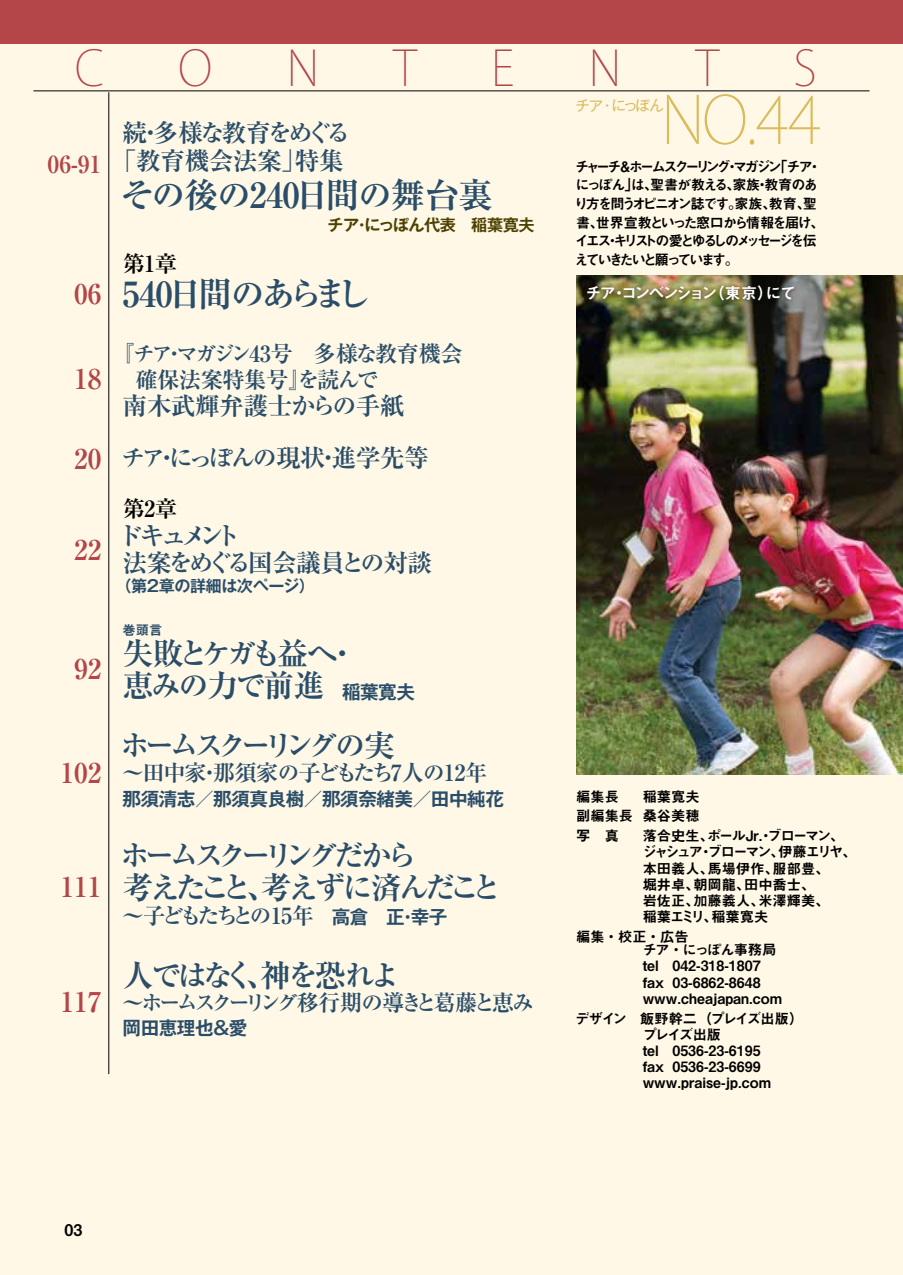
<style>
.page{position:relative;width:903px;height:1275px;background:#fff}
.page>*{position:absolute;margin:0;border:0;box-sizing:border-box;transform-origin:0 0}
.t1{font:200 64.92px "Koz Go Std";color:#dbba5a;scale:.95 1}
.t2{font:200 48.3px "Koz Go Std";color:#b44548;scale:.95 1}
.t3{font:700 34.65px "Ryumin Pro";letter-spacing:-.025em;color:#2a4d69}
.t4{font:30.97px/32.2px "Ryumin Std Bold KS";letter-spacing:-.21em;color:#2a4d69}
.t5{font:30.97px "Ryumin Std Bold KS";letter-spacing:-.235em;color:#2a4d69}
.t6{font:700 30.97px "Ryumin Pro";color:#2a4d69}
.t7{font:700 27.3px "Ryumin Pro";color:#b44548}
.t8{font:27.3px "Ryumin Std Bold KS";letter-spacing:-.265em;color:#2a4d69}
.t9{font:700 24.85px "Ryumin Pro";letter-spacing:-.025em;color:#2a4d69}
.t10{font:24.85px "Ryumin Std Bold KS";letter-spacing:-.155em;color:#2a4d69}
.t11{font:700 23.62px "Ryumin Pro";color:#b44548}
.t12{font:700 22.4px/26.1px "Ryumin Pro";letter-spacing:-.025em;color:#2a4d69}
.t13{font:22.4px "Ryumin Std Bold KS";letter-spacing:-.225em;color:#2a4d69}
.t14{font:700 22.4px "Ryumin Pro";color:#000}
.t15{font:700 18.55px "Gothic MB101 Pro De";letter-spacing:-.025em;color:#2a4d69}
.t16{font:700 16.1px "Gothic MB101 Pro De";letter-spacing:-.025em;color:#4d4100}
.t17{font:700 16.1px "Gothic MB101 Pro De";letter-spacing:-.025em;color:#2a4d69}
.t18{font:16.1px "Midashi Go Pro MB31";letter-spacing:-.15em;color:#fff}
.t19{font:16.1px "Midashi Go Pro MB31";letter-spacing:-.12em;color:#fff}
.t20{font:16.1px "Midashi Go Pro MB31";color:#000}
.t21{font:14.53px "Gothic MB101 Pro";letter-spacing:-.12em;color:#dbba5a}
.t22{font:14.17px/16.1px "Midashi Go Pro MB31";letter-spacing:-.01em;color:#000}
.t23{font:14.17px/18.6px "Midashi Go Pro MB31";letter-spacing:-.08em;color:#000}
.t24{font:14.17px/18.6px "Midashi Go Pro MB31";letter-spacing:-.205em;color:#000}
.t25{font:14.17px/18.6px "Midashi Go Pro MB31";letter-spacing:-.125em;color:#000}
.t26{font:14.17px/18.6px "Midashi Go Pro MB31";letter-spacing:-.1em;color:#000}
.t27{font:14.17px/13.7px "Midashi Go Pro MB31";letter-spacing:-.035em;color:#000}
.t28{font:14.17px "Midashi Go Pro MB31";letter-spacing:-.06em;color:#000}
.t29{font:14.17px/18.6px "Midashi Go Pro MB31";letter-spacing:-.185em;color:#000}
.t30{font:14.17px "Midashi Go Pro MB31";letter-spacing:-.2em;color:#000}
.t31{font:14.17px "Midashi Go Pro MB31";letter-spacing:-.16em;color:#000}
.t32{font:13.3px "Midashi Go Pro MB31";color:#2a4d69}
.s1{font-size:25.72px}
.s2{font-family:"Ryumin Std Bold KS";font-weight:400}
.s3{font-family:"Ryumin Pro";font-weight:700}
</style>
<div class="page">
<div style="left:0;top:37px;width:903px;height:1238px;background:#fff8e6"></div>
<img style="left:576px;top:275px;width:327px;height:499px">
<hr style="left:108px;top:92px;width:1px;height:982px;background:#000">
<hr style="left:33px;top:90px;width:836px;height:1px;background:#000">
<div style="left:0;top:0;width:903px;height:44px;background:#b44548"></div>
<div style="left:582px;top:281px;width:217px;height:25px;background:#000;opacity:.75"></div>
<h2 class="t2" style="left:75px;top:40px;width:32px">C</h2>
<h2 class="t2" style="left:178px;top:40px;width:37px">O</h2>
<h2 class="t2" style="left:287px;top:40px;width:36px">N</h2>
<h2 class="t2" style="left:394px;top:40px;width:26px">T</h2>
<h2 class="t2" style="left:491px;top:40px;width:26px">E</h2>
<h2 class="t2" style="left:589px;top:40px;width:36px">N</h2>
<h2 class="t2" style="left:696px;top:40px;width:26px">T</h2>
<h2 class="t2" style="left:793px;top:40px;width:26px">S</h2>
<h3 class="t11" style="left:48px;top:145px;width:55px">06<span class="s1">-</span>91</h3>
<h3 class="t7" style="left:74px;top:272px;width:29px">06</h3>
<h3 class="t7" style="left:74px;top:357px;width:29px">18</h3>
<h3 class="t7" style="left:74px;top:437px;width:29px">20</h3>
<h3 class="t7" style="left:74px;top:528px;width:29px">22</h3>
<h3 class="t7" style="left:74px;top:647px;width:29px">92</h3>
<h3 class="t7" style="left:60px;top:752px;width:42px">102</h3>
<h3 class="t7" style="left:60px;top:865px;width:42px">111</h3>
<h3 class="t7" style="left:60px;top:980px;width:42px">117</h3>
<h3 class="t9" style="left:123px;top:113px;width:230px">続多様<span class="s2">な</span>教育<span class="s2">をめぐる</span></h3>
<h3 class="t9" style="left:138px;top:113px;width:26px">・</h3>
<h3 class="t9" style="left:112px;top:141px;width:196px">「教育機会法案」</h3>
<h3 class="t3" style="left:121px;top:168px;width:374px"><span class="s2">その</span>後<span class="s2">の</span>240日間<span class="s2">の</span>舞台裏</h3>
<p class="t16" style="left:327px;top:212px;width:209px">チアにっぽん代表　稲葉寛夫</p>
<h3 class="t9" style="left:295px;top:141px;width:50px">特集</h3>
<p class="t16" style="left:354px;top:212px;width:18px">・</p>
<h3 class="t14" style="left:123px;top:245px;width:56px">第章1</h3>
<h3 class="t3" style="left:123px;top:267px;width:249px">540日間<span class="s2">のあらまし</span></h3>
<h3 class="t12" style="left:112px;top:339px;width:352px">『<span class="s2">チアマガジン</span>43号　多様<span class="s2">な</span>教育機会</h3>
<h3 class="t12" style="left:135px;top:339px;width:245px;text-indent:28px">・<br>確保法案特集号<span class="s2">を</span>読<span class="s2">んで</span></h3>
<h3 class="t12" style="left:289px;top:365px;width:24px">』</h3>
<h3 class="t9" style="left:123px;top:386px;width:284px">南木武輝弁護士<span class="s2">からの</span>手紙</h3>
<h3 class="t10" style="left:121px;top:440px;width:309px">チアにっぽんの<span class="s3">現状進学先等</span></h3>
<h3 class="t9" style="left:155px;top:438px;width:26px">・</h3>
<h3 class="t14" style="left:123px;top:491px;width:56px">第章2</h3>
<h3 class="t8" style="left:117px;top:517px;width:126px">ドキュメント</h3>
<h3 class="t9" style="left:123px;top:542px;width:311px">法案<span class="s2">をめぐる</span>国会議員<span class="s2">との</span>対談</h3>
<p class="t17" style="left:115px;top:573px;width:201px">（第2章の詳細は次ページ(</p>
<p class="t32" style="left:123px;top:619px;width:41px">巻頭言</p>
<h3 class="t6" style="left:327px;top:629px;width:33px">・</h3>
<h3 class="t9" style="left:316px;top:438px;width:26px">・</h3>
<h3 class="t4" style="left:123px;top:634px;width:217px"><span class="s3">失敗</span>とケガも<span class="s3">益</span>へ</h3>
<h3 class="t15" style="left:324px;top:676px;width:93px">　稲葉寛夫</h3>
<h3 class="t6" style="left:123px;top:661px;width:204px">恵<span class="s2">みの</span>力<span class="s2">で</span>前進</h3>
<h3 class="t5" style="left:120px;top:723px;width:277px">ホームスクーリングの<span class="s3">実</span></h3>
<h3 class="t12" style="left:122px;top:758px;width:367px">～田中家那須家<span class="s2">の</span>子<span class="s2">どもたち</span>7人<span class="s2">の</span>12年</h3>
<h3 class="t12" style="left:199px;top:758px;width:24px">・</h3>
<h3 class="t15" style="left:123px;top:784px;width:383px">那須清志／那須真良樹／那須奈緒美／田中純花</h3>
<h3 class="t4" style="left:120px;top:836px;width:384px">ホームスクーリングだから<br><span class="s3">考</span>えたこと<span class="s3">考</span>えずに<span class="s3">済</span>んだこと</h3>
<h3 class="t6" style="left:246px;top:863px;width:33px">、</h3>
<h3 class="t13" style="left:122px;top:899px;width:194px"><span class="s3">～子</span>どもたちとの<span class="s3">15年</span></h3>
<h3 class="t15" style="left:314px;top:902px;width:135px">　高倉　正幸子</h3>
<h3 class="t15" style="left:398px;top:902px;width:20px">・</h3>
<h3 class="t4" style="left:123px;top:956px;width:280px"><span class="s3">人</span>ではなく<span class="s3">神</span>を<span class="s3">恐</span>れよ</h3>
<h3 class="t6" style="left:246px;top:950px;width:33px">、</h3>
<h3 class="t13" style="left:122px;top:987px;width:414px"><span class="s3">～</span>ホームスクーリング<span class="s3">移行期</span>の<span class="s3">導</span>きと<span class="s3">葛藤</span>と<span class="s3">恵</span>み</h3>
<h3 class="t15" style="left:123px;top:1013px;width:127px">岡田恵理也＆愛</h3>
<p class="t21" style="left:576px;top:93px;width:29px">チア</p>
<h1 class="t1" style="left:661px;top:81px;width:170px">NO.44</h1>
<p class="t21" style="left:611px;top:93px;width:54px">にっぽん</p>
<p class="t21" style="left:600px;top:93px;width:16px">・</p>
<p class="t22" style="left:773px;top:157px;width:41px">「チア</p>
<p class="t30" style="left:629px;top:155px;width:155px">ホームスクーリングマガジン</p>
<p class="t23" style="left:575px;top:155px;width:244px">チャーチ<br>にっぽんは」 聖書が教える家族教育のあ</p>
<p class="t22" style="left:618px;top:157px;width:16px">＆</p>
<p class="t22" style="left:725px;top:157px;width:16px">・</p>
<p class="t22" style="left:807px;top:157px;width:16px">・</p>
<p class="t22" style="left:755px;top:175px;width:16px">・</p>
<p class="t25" style="left:574px;top:174px;width:244px;text-indent:70px">、<br>り方を問うオピニオン誌です家族教育聖、</p>
<p class="t22" style="left:726px;top:175px;width:16px">、</p>
<p class="t26" style="left:576px;top:193px;width:250px;text-indent:152px">。<br>書世界宣教といった窓口から情報を届け、</p>
<p class="t22" style="left:762px;top:194px;width:16px">、</p>
<p class="t24" style="left:575px;top:211px;width:244px;text-indent:15px">、<br>イエスキリストの愛とゆるしのメッセージを伝</p>
<p class="t29" style="left:574px;top:230px;width:166px;text-indent:31px">・<br>えていきたいと願っています。</p>
<p class="t19" style="left:709px;top:280px;width:66px">（東京）</p>
<p class="t18" style="left:585px;top:280px;width:134px">チアコンベンション</p>
<p class="t19" style="left:765px;top:280px;width:32px">にて</p>
<p class="t19" style="left:611px;top:280px;width:18px">・</p>
<p class="t22" style="left:576px;top:786px;width:44px">編集長</p>
<p class="t22" style="left:643px;top:786px;width:59px">稲葉寛夫</p>
<p class="t22" style="left:576px;top:806px;width:59px">副編集長</p>
<p class="t22" style="left:643px;top:806px;width:59px">桑谷美穂</p>
<p class="t22" style="left:576px;top:826px;width:44px">写　真</p>
<p class="t22" style="left:767px;top:826px;width:78px">ブローマン、</p>
<p class="t22" style="left:707px;top:826px;width:67px">ポールJr・.</p>
<p class="t22" style="left:643px;top:826px;width:73px">落合史生、</p>
<p class="t31" style="left:643px;top:841px;width:143px">ジャシュアブローマン、</p>
<p class="t22" style="left:778px;top:842px;width:80px">伊藤エリヤ、</p>
<p class="t22" style="left:699px;top:842px;width:16px">・</p>
<p class="t22" style="left:643px;top:858px;width:73px">本田義人、</p>
<p class="t22" style="left:708px;top:858px;width:73px">馬場伊作、</p>
<p class="t22" style="left:773px;top:858px;width:59px">服部豊、</p>
<p class="t22" style="left:744px;top:874px;width:73px">田中喬士、</p>
<p class="t22" style="left:643px;top:874px;width:59px">堀井卓、</p>
<p class="t22" style="left:693px;top:874px;width:59px">朝岡龍、</p>
<p class="t22" style="left:693px;top:891px;width:73px">加藤義人、</p>
<p class="t22" style="left:758px;top:891px;width:73px">米澤輝美、</p>
<p class="t22" style="left:643px;top:891px;width:127px">岩佐正、<br>稲葉エミリ稲葉寛夫</p>
<p class="t22" style="left:703px;top:907px;width:16px">、</p>
<p class="t27" style="left:643px;top:928px;width:135px;text-indent:-66px">編集・校正・広告<br>チア・にっぽん事務局</p>
<p class="t22" style="left:672px;top:956px;width:90px">042-318-1807</p>
<p class="t22" style="left:643px;top:956px;width:18px">tel</p>
<p class="t22" style="left:672px;top:972px;width:90px">03-6862-8648</p>
<p class="t22" style="left:643px;top:972px;width:141px">fax www.cheajapan.com</p>
<p class="t28" style="left:575px;top:1007px;width:230px">デザイン　飯野幹二（プレイズ出版(</p>
<p class="t22" style="left:643px;top:1024px;width:80px">プレイズ出版</p>
<p class="t22" style="left:672px;top:1041px;width:90px">0536-23-6195</p>
<p class="t22" style="left:643px;top:1041px;width:18px">tel</p>
<p class="t22" style="left:672px;top:1057px;width:90px">0536-23-6699</p>
<p class="t22" style="left:643px;top:1057px;width:130px">fax www.praise-jp.com</p>
<p class="t20" style="left:64px;top:1217px;width:19px">03</p>
</div>
